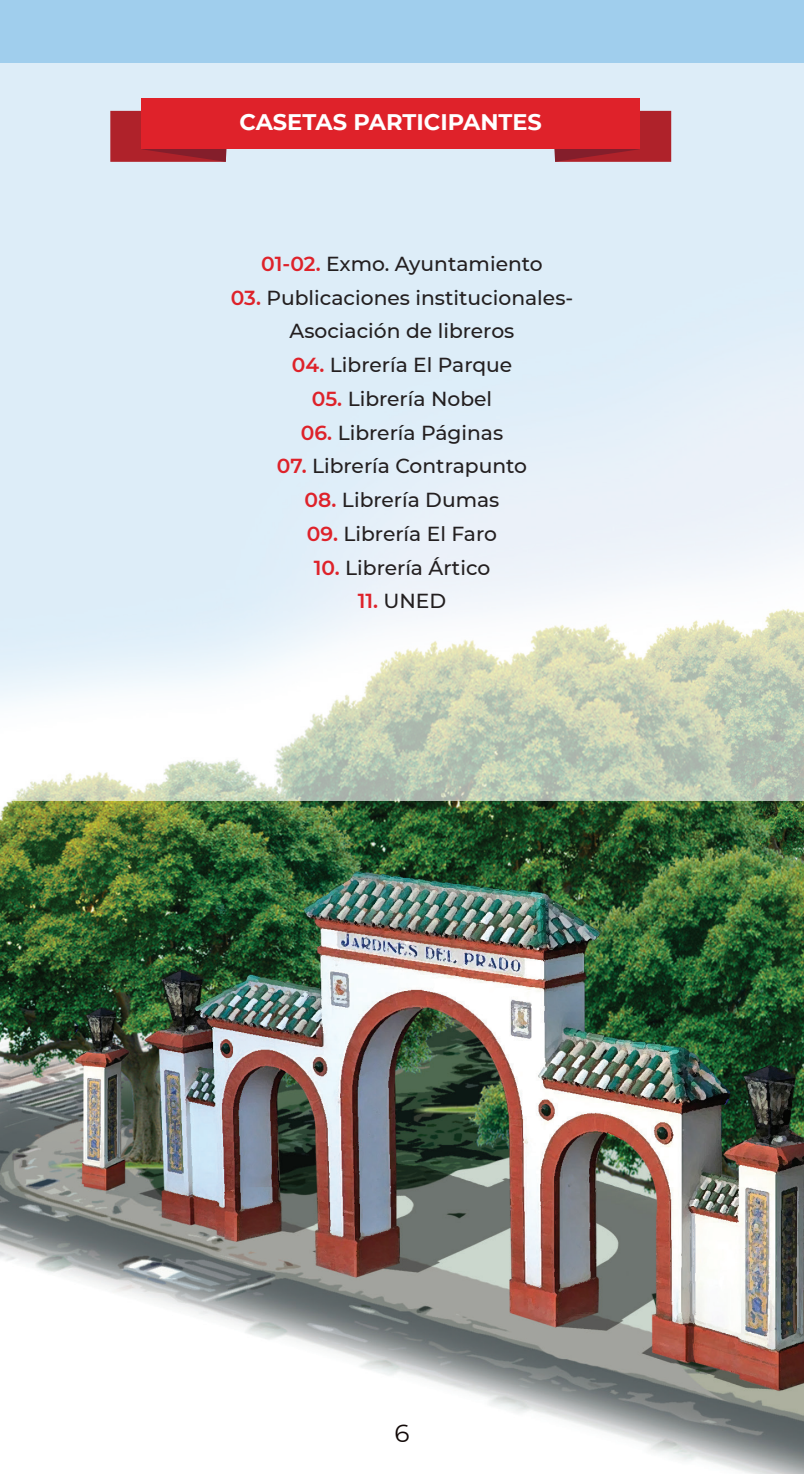
<style>
.page{position:relative;width:804px;height:1474px;background:#fff}
.page>*{position:absolute;margin:0;border:0;box-sizing:border-box;transform-origin:0 0}
.t1{font:24.75px "Montserrat";color:#120908}
.t2{font:700 22.5px "Montserrat";color:#fff}
.t3{font:500 20.25px/33.8px "Montserrat";color:#231f20;text-align:center}
.s1{font-weight:600;color:#de222a}
</style>
<div class="page">
<img style="left:0;top:0;width:804px;height:1473px">
<svg style="left:0;top:64px;width:804px;height:736px;fill:#ddedf8"></svg>
<svg style="left:554px;top:111px;width:117px;height:51px"></svg>
<svg style="left:110px;top:111px;width:116px;height:51px"></svg>
<div style="left:141px;top:98px;width:499px;height:51px;background:#df222a"></div>
<img style="left:799px;top:130px;width:5px;height:664px">
<p class="t2" style="left:239px;top:106px;width:304px">CASETAS PARTICIPANTES</p>
<p class="t3" style="left:261px;top:246px;width:283px"><span class="s1">01-02.</span> Exmo. Ayuntamiento</p>
<p class="t3" style="left:231px;top:280px;width:344px"><span class="s1">03.</span> Publicaciones institucionales-<br>Asociación de libreros</p>
<p class="t3" style="left:292px;top:347px;width:222px"><span class="s1">04.</span> Librería El Parque</p>
<p class="t3" style="left:312px;top:381px;width:182px"><span class="s1">05.</span> Librería Nobel</p>
<p class="t3" style="left:301px;top:415px;width:204px"><span class="s1">06.</span> Librería Páginas</p>
<p class="t3" style="left:277px;top:448px;width:252px"><span class="s1">07.</span> Librería Contrapunto</p>
<p class="t3" style="left:304px;top:482px;width:196px"><span class="s1">08.</span> Librería Dumas</p>
<p class="t3" style="left:307px;top:516px;width:191px"><span class="s1">09.</span> Librería El Faro</p>
<p class="t3" style="left:314px;top:549px;width:178px"><span class="s1">10.</span> Librería Ártico</p>
<p class="t3" style="left:358px;top:583px;width:90px"><span class="s1">11.</span> UNED</p>
<p class="t1" style="left:394px;top:1416px;width:17px">6</p>
</div>
